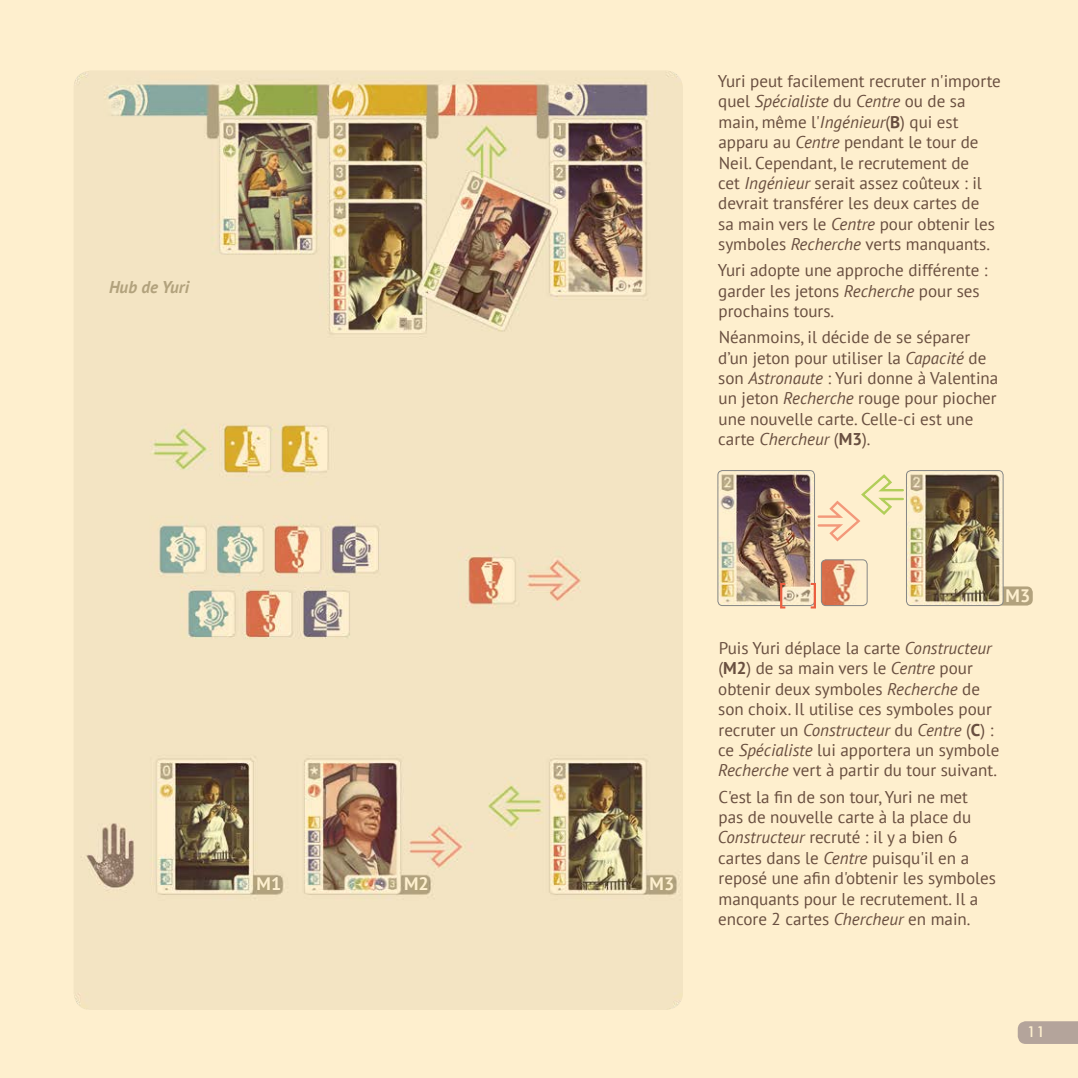
<style>
.page{position:relative;width:1078px;height:1078px;background:#fff}
.page>*{position:absolute;margin:0;border:0;box-sizing:border-box;transform-origin:0 0}
.t1{font:700 18px "PT Sans";color:#feefce}
.t2{font:17px/20.4px "PT Sans";color:#684e3f}
.t3{font:italic 700 17px "PT Sans";color:#b2a27d}
.t4{font:500 16px "Futura";color:#feefce}
.s1{font-style:italic}
.s2{font-weight:700}
</style>
<div class="page">
<div style="left:0;top:0;width:1077px;height:1077px;background:#feefce"></div>
<svg style="left:1017px;top:1021px;width:60px;height:22px"></svg>
<img style="left:74px;top:71px;width:608px;height:938px">
<div style="left:906px;top:586px;width:126px;height:19px;background:#b2a27d;border-radius:6px"></div>
<img style="left:906px;top:470px;width:96px;height:135px">
<div style="left:906px;top:470px;width:96px;height:135px;border:1px solid #868786;border-radius:5px"></div>
<img style="left:717px;top:470px;width:97px;height:135px">
<div style="left:717px;top:470px;width:97px;height:135px;border:1px solid #868786;border-radius:5px"></div>
<img style="left:821px;top:559px;width:45px;height:46px">
<div style="left:821px;top:559px;width:46px;height:46px;border:1px solid #868786;border-radius:5px"></div>
<svg style="left:817px;top:474px;width:87px;height:68px"></svg>
<svg style="left:810px;top:582px;width:5px;height:26px"></svg>
<svg style="left:779px;top:582px;width:6px;height:26px"></svg>
<p class="t3" style="left:109px;top:276px;width:81px">Hub de Yuri</p>
<p class="t2" style="left:717px;top:70px;width:284px">Yuri peut facilement recruter n'importe quel <span class="s1">Spécialiste</span> du <span class="s1">Centre</span> ou de sa main, même l'<span class="s1">Ingénieur</span>(<span class="s2">B</span>) qui est apparu au <span class="s1">Centre</span> pendant le tour de Neil. Cependant, le recrutement de<br>cet <span class="s1">Ingénieur</span> serait assez coûteux : il devrait transférer les deux cartes de<br>sa main vers le <span class="s1">Centre</span> pour obtenir les symboles <span class="s1">Recherche</span> verts manquants.</p>
<p class="t2" style="left:717px;top:259px;width:271px">Yuri adopte une approche différente : garder les jetons <span class="s1">Recherche</span> pour ses prochains tours.</p>
<p class="t2" style="left:718px;top:326px;width:281px">Néanmoins, il décide de se séparer d’un jeton pour utiliser la <span class="s1">Capacité</span> de son <span class="s1">Astronaute</span> : Yuri donne à Valentina un jeton <span class="s1">Recherche</span> rouge pour piocher une nouvelle carte. Celle-ci est une carte <span class="s1">Chercheur</span> (<span class="s2">M3</span>).</p>
<p class="t1" style="left:256px;top:871px;width:26px">M1</p>
<p class="t1" style="left:404px;top:871px;width:26px">M2</p>
<p class="t1" style="left:649px;top:871px;width:26px">M3</p>
<p class="t1" style="left:1005px;top:583px;width:26px">M3</p>
<p class="t2" style="left:718px;top:637px;width:283px">Puis Yuri déplace la carte <span class="s1">Constructeur </span>(<span class="s2">M2</span>) de sa main vers le <span class="s1">Centre</span> pour obtenir deux symboles <span class="s1">Recherche</span> de son choix. Il utilise ces symboles pour recruter un <span class="s1">Constructeur</span> du <span class="s1">Centre</span> (<span class="s2">C</span>) : ce <span class="s1">Spécialiste</span> lui apportera un symbole <span class="s1">Recherche</span> vert à partir du tour suivant.</p>
<p class="t2" style="left:717px;top:785px;width:279px">C'est la fin de son tour, Yuri ne met pas de nouvelle carte à la place du <span class="s1">Constructeur</span> recruté : il y a bien 6 cartes dans le <span class="s1">Centre</span> puisqu'il en a reposé une afin d'obtenir les symboles manquants pour le recrutement. Il a encore 2 cartes <span class="s1">Chercheur</span> en main.</p>
<p class="t4" style="left:1026px;top:1021px;width:20px">11</p>
</div>
